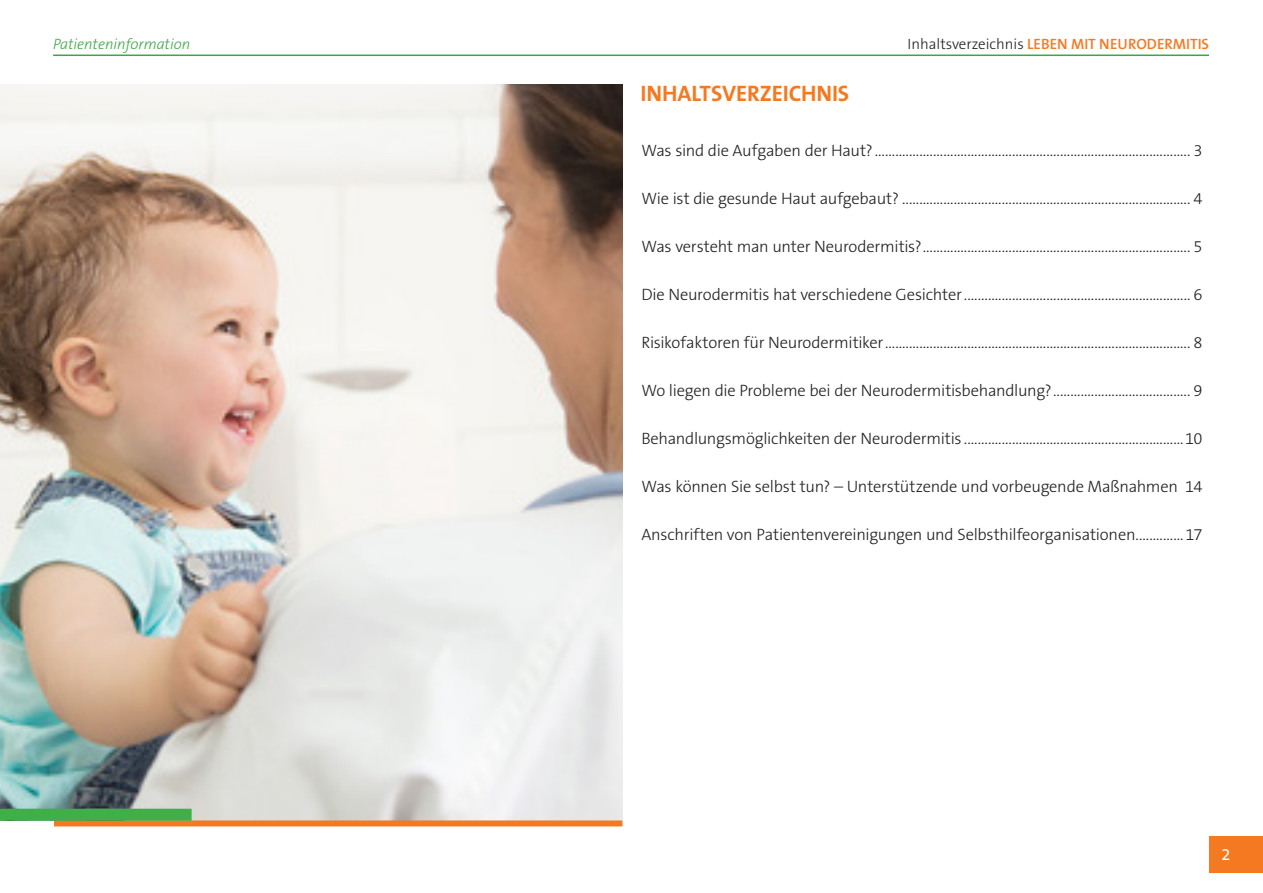
<style>
.page{position:relative;width:1263px;height:893px;background:#fff}
.page>*{position:absolute;margin:0;border:0;box-sizing:border-box;transform-origin:0 0}
.t1{font:700 22.5px "The Sans B7";letter-spacing:-.005em;color:#f47921}
.t2{font:300 16.5px "The Sans B3";letter-spacing:-.015em;color:#231f20}
.t3{font:16.5px "The Sans B5 Plain";color:#fff}
.t4{font:600 15px "The Sans B6";color:#f47921}
.t5{font:italic 300 15px "The Sans B3";color:#3ca645}
.s1{font-family:"The Sans B3";font-weight:300;color:#231f20}
</style>
<div class="page">
<div style="left:1210px;top:836px;width:53px;height:37px;background:#f47921"></div>
<hr style="left:53px;top:55px;width:1156px;height:1px;background:#3ca645">
<img style="left:0;top:84px;width:622px;height:736px">
<div style="left:54px;top:820px;width:568px;height:6px;background:#f47921"></div>
<div style="left:0;top:809px;width:192px;height:12px;background:#40ae49"></div>
<p class="t5" style="left:53px;top:36px;width:139px">Patienteninformation</p>
<p class="t4" style="left:907px;top:36px;width:303px"><span class="s1">Inhaltsverzeichnis</span> LEBEN MIT NEURODERMITIS</p>
<h1 class="t1" style="left:640px;top:81px;width:210px">INHALTSVERZEICHNIS</h1>
<p class="t2" style="left:641px;top:142px;width:563px">Was sind die Aufgaben der Haut? ............................................................................................ 3</p>
<p class="t2" style="left:641px;top:190px;width:563px">Wie ist die gesunde Haut aufgebaut? .................................................................................... 4</p>
<p class="t2" style="left:641px;top:238px;width:563px">Was versteht man unter Neurodermitis?.............................................................................. 5</p>
<p class="t2" style="left:641px;top:286px;width:563px">Die Neurodermitis hat verschiedene Gesichter.................................................................. 6</p>
<p class="t2" style="left:641px;top:334px;width:563px">Risikofaktoren für Neurodermitiker......................................................................................... 8</p>
<p class="t2" style="left:641px;top:382px;width:563px">Wo liegen die Probleme bei der Neurodermitisbehandlung?........................................ 9</p>
<p class="t2" style="left:641px;top:430px;width:563px">Behandlungsmöglichkeiten der Neurodermitis ................................................................10</p>
<p class="t2" style="left:641px;top:478px;width:563px">Was können Sie selbst tun? – Unterstützende und vorbeugende Maßnahmen 14</p>
<p class="t2" style="left:641px;top:526px;width:563px">Anschriften von Patientenvereinigungen und Selbsthilfeorganisationen..............17</p>
<p class="t3" style="left:1221px;top:846px;width:11px">2</p>
</div>
